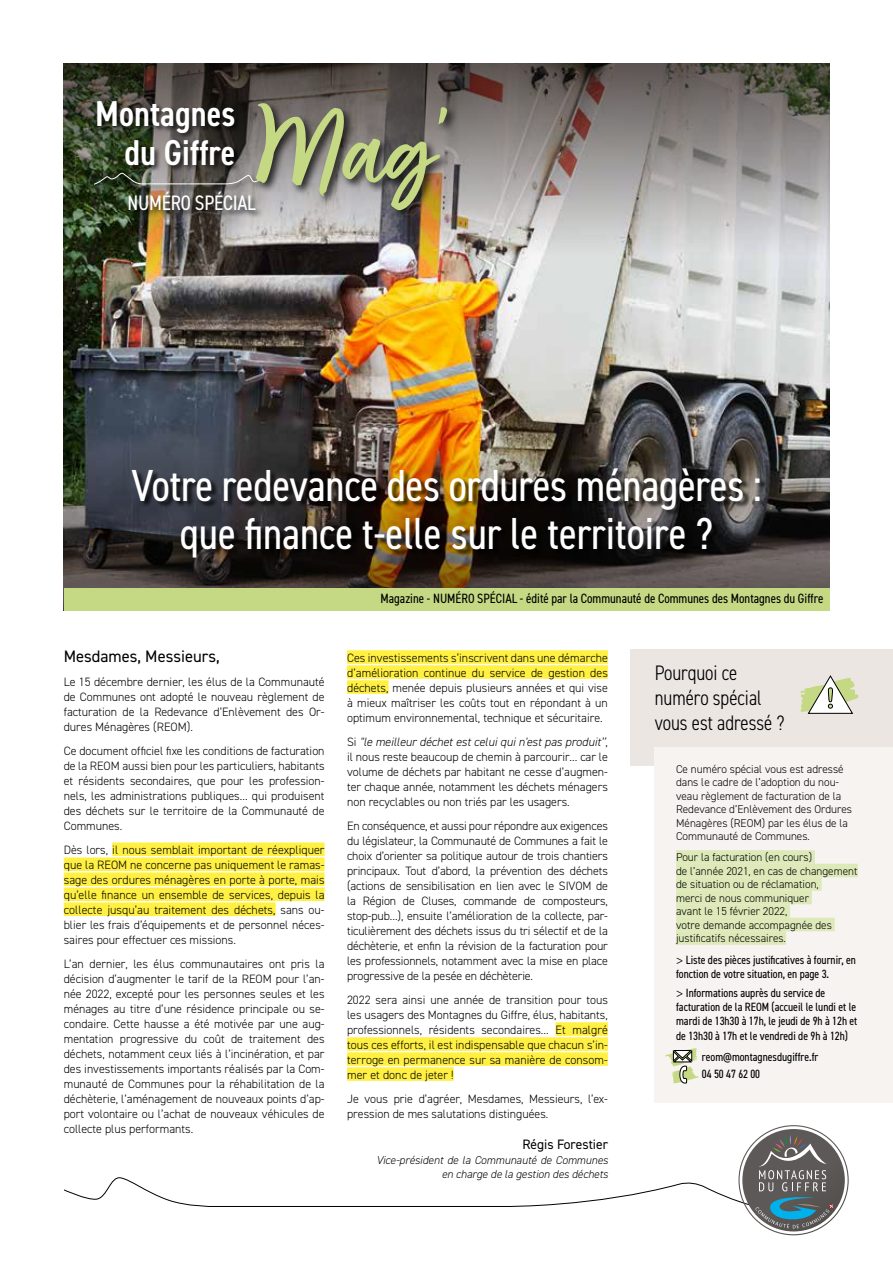
<style>
.page{position:relative;width:893px;height:1263px;background:#fff}
.page>*{position:absolute;margin:0;border:0;box-sizing:border-box;transform-origin:0 0}
.t1{font:123px "Fave Script Bold Pro";color:#c5d984}
.t2{font:condensed 45px/48px "DIN2014";letter-spacing:-.005em;color:#fff;text-align:center}
.t3{font:600 condensed 36px/39px "DIN2014";color:#fff;text-align:right}
.t4{font:300 condensed 21px/25.2px "DIN2014";color:#000}
.t5{font:condensed 21px "DIN2014";letter-spacing:-.01em;color:#fff}
.t6{font:16.65px "DIN2014";color:#000}
.t7{font:13.65px "DIN2014";color:#000}
.t8{font:condensed 13.5px "DIN2014";color:#000}
.t9{font:300 12.15px/15px "DIN2014";color:#000;text-align:justify}
.t10{font:condensed 12px/14.4px "DIN2014";color:#000}
.t11{font:300 11.4px/13.5px "DIN2014";color:#000}
.t12{font:italic 300 11.4px/13.5px "DIN2014";color:#000;text-align:right}
.s1{font-style:italic}
.s2{font-family:"Myriad Pro";font-stretch:normal}
</style>
<div class="page">
<div style="left:630px;top:649px;width:263px;height:117px;background:#ece6e3"></div>
<svg style="left:800px;top:675px;width:59px;height:39px"></svg>
<div style="left:655px;top:747px;width:238px;height:355px;background:#f6f3f1"></div>
<img style="left:64px;top:257px;width:765px;height:187px">
<img style="left:64px;top:64px;width:765px;height:193px">
<div style="left:97px;top:100px;width:145px;height:73px;background:#000;opacity:.75"></div>
<div style="left:128px;top:191px;width:136px;height:27px;background:#000;opacity:.75"></div>
<div style="left:93px;top:172px;width:176px;height:20px;background:#000;opacity:.75"></div>
<svg style="left:93px;top:172px;width:161px;height:13px;background:#686a61"></svg>
<div style="left:254px;top:101px;width:204px;height:121px;background:#000;opacity:.75"></div>
<img style="left:64px;top:444px;width:765px;height:144px">
<div style="left:133px;top:468px;width:634px;height:97px;background:#000;opacity:.75"></div>
<div style="left:64px;top:588px;width:765px;height:22px;background:#c5d984"></div>
<div style="left:112px;top:842px;width:213px;height:14px;background:#fff042"></div>
<div style="left:64px;top:857px;width:261px;height:14px;background:#fff042"></div>
<div style="left:64px;top:872px;width:261px;height:14px;background:#fff042"></div>
<div style="left:64px;top:887px;width:261px;height:14px;background:#fff042"></div>
<div style="left:64px;top:902px;width:212px;height:14px;background:#fff042"></div>
<div style="left:676px;top:850px;width:139px;height:14px;background:#dde9b9"></div>
<div style="left:676px;top:864px;width:182px;height:13px;background:#dde9b9"></div>
<div style="left:676px;top:877px;width:146px;height:14px;background:#dde9b9"></div>
<div style="left:676px;top:891px;width:136px;height:13px;background:#dde9b9"></div>
<div style="left:676px;top:904px;width:114px;height:14px;background:#dde9b9"></div>
<div style="left:676px;top:918px;width:159px;height:13px;background:#dde9b9"></div>
<div style="left:676px;top:931px;width:110px;height:14px;background:#dde9b9"></div>
<svg style="left:665px;top:1048px;width:34px;height:36px"></svg>
<svg style="left:64px;top:1125px;width:785px;height:110px"></svg>
<div style="left:347px;top:650px;width:261px;height:14px;background:#fff042"></div>
<div style="left:347px;top:665px;width:261px;height:14px;background:#fff042"></div>
<div style="left:347px;top:680px;width:42px;height:14px;background:#fff042"></div>
<div style="left:555px;top:1022px;width:53px;height:14px;background:#fff042"></div>
<div style="left:347px;top:1037px;width:261px;height:14px;background:#fff042"></div>
<div style="left:347px;top:1052px;width:261px;height:14px;background:#fff042"></div>
<div style="left:347px;top:1067px;width:107px;height:14px;background:#fff042"></div>
<h3 class="t3" style="left:95px;top:93px;width:142px">Montagnes du Giffre</h3>
<h3 class="t5" style="left:128px;top:189px;width:130px">NUMÉRO SPÉCIAL</h3>
<h1 class="t1" style="left:255px;top:83px;width:194px">Mag’</h1>
<h2 class="t2" style="left:131px;top:459px;width:632px">Votre redevance des ordures ménagères : que finance t-elle sur le territoire ?</h2>
<p class="t8" style="left:381px;top:590px;width:444px">Magazine - NUMÉRO SPÉCIAL - édité par la Communauté de Communes des Montagnes du Giffre</p>
<h3 class="t6" style="left:64px;top:645px;width:157px">Mesdames, Messieurs,</h3>
<p class="t9" style="left:64px;top:674px;width:262px">Le 15 décembre dernier, les élus de la Communauté de Communes ont adopté le nouveau règlement de facturation de la Redevance d’Enlèvement des Or&shy;dures Ménagères (REOM).</p>
<p class="t9" style="left:64px;top:743px;width:262px">Ce document officiel fixe les conditions de facturation de la REOM aussi bien pour les particuliers, habitants et résidents secondaires, que pour les profession&shy;nels, les administrations publiques… qui produisent des déchets sur le territoire de la Communauté de Communes.</p>
<p class="t9" style="left:64px;top:842px;width:262px">Dès lors, il nous semblait important de réexpliquer que la REOM ne concerne pas uniquement le ramas&shy;sage des ordures ménagères en porte à porte, mais qu’elle finance un ensemble de services, depuis la collecte jusqu’au traitement des déchets, sans ou&shy;blier les frais d’équipements et de personnel néces&shy;saires pour effectuer ces missions.</p>
<p class="t9" style="left:64px;top:956px;width:262px">L’an dernier, les élus communautaires ont pris la décision d’augmenter le tarif de la REOM pour l’an&shy;née 2022, excepté pour les personnes seules et les ménages au titre d’une résidence principale ou se&shy;condaire. Cette hausse a été motivée par une aug&shy;mentation progressive du coût de traitement des déchets, notamment ceux liés à l’incinération, et par des investissements importants réalisés par la Com&shy;munauté de Communes pour la réhabilitation de la déchèterie, l’aménagement de nouveaux points d’ap&shy;port volontaire ou l’achat de nouveaux véhicules de collecte plus performants.</p>
<p class="t9" style="left:347px;top:650px;width:262px">Ces investissements s’inscrivent dans une démarche d’amélioration continue du service de gestion des déchets, menée depuis plusieurs années et qui vise à mieux maîtriser les coûts tout en répondant à un optimum environnemental, technique et sécuritaire.</p>
<p class="t9" style="left:347px;top:734px;width:262px">Si <span class="s1">''le meilleur déchet est celui qui n'est pas produit’’</span>, il nous reste beaucoup de chemin à parcourir… car le volume de déchets par habitant ne cesse d’augmen&shy;ter chaque année, notamment les déchets ménagers non recyclables ou non triés par les usagers.</p>
<p class="t9" style="left:347px;top:818px;width:262px">En conséquence, et aussi pour répondre aux exigences du législateur, la Communauté de Communes a fait le choix d’orienter sa politique autour de trois chantiers principaux. Tout d’abord, la prévention des déchets (actions de sensibilisation en lien avec le SIVOM de la Région de Cluses, commande de composteurs, stop-pub…), ensuite l’amélioration de la collecte, par&shy;ticulièrement des déchets issus du tri sélectif et de la déchèterie, et enfin la révision de la facturation pour les professionnels, notamment avec la mise en place progressive de la pesée en déchèterie.</p>
<p class="t9" style="left:347px;top:992px;width:262px">2022 sera ainsi une année de transition pour tous les usagers des Montagnes du Giffre, élus, habitants, professionnels, résidents secondaires… Et malgré tous ces efforts, il est indispensable que chacun s’in&shy;terroge en permanence sur sa manière de consom&shy;mer et donc de jeter !</p>
<p class="t9" style="left:347px;top:1091px;width:262px">Je vous prie d’agréer, Mesdames, Messieurs, l’ex&shy;pression de mes salutations distinguées.</p>
<p class="t7" style="left:522px;top:1136px;width:87px">Régis Forestier</p>
<p class="t12" style="left:376px;top:1153px;width:233px">Vice-président de la Communauté de Communes en charge de la gestion des déchets</p>
<h3 class="t4" style="left:655px;top:660px;width:132px">Pourquoi ce numéro spécial vous est adressé ?</h3>
<p class="t11" style="left:676px;top:762px;width:177px">Ce numéro spécial vous est adressé dans le cadre de l’adoption du nou&shy;veau règlement de facturation de la Redevance d’Enlèvement des Ordures Ménagères (REOM) par les élus de la Communauté de Communes.</p>
<p class="t11" style="left:676px;top:851px;width:183px">Pour la facturation (en cours)<br>de l’année 2021, en cas de changement de situation ou de réclamation,<br>merci de nous communiquer<br>avant le 15 février 2022,<br>votre demande accompagnée des justificatifs nécessaires.</p>
<p class="t10" style="left:676px;top:952px;width:181px"><span class="s2">&gt;</span> Liste des pièces justificatives à fournir, en fonction de votre situation, en page 3.</p>
<p class="t10" style="left:676px;top:985px;width:183px"><span class="s2">&gt;</span> Informations auprès du service de facturation de la REOM (accueil le lundi et le mardi de 13h30 à 17h, le jeudi de 9h à 12h et de 13h30 à 17h et le vendredi de 9h à 12h)</p>
<p class="t10" style="left:702px;top:1048px;width:118px;line-height:16.5px">reom@montagnesdugiffre.fr<br>04 50 47 62 00</p>
</div>
